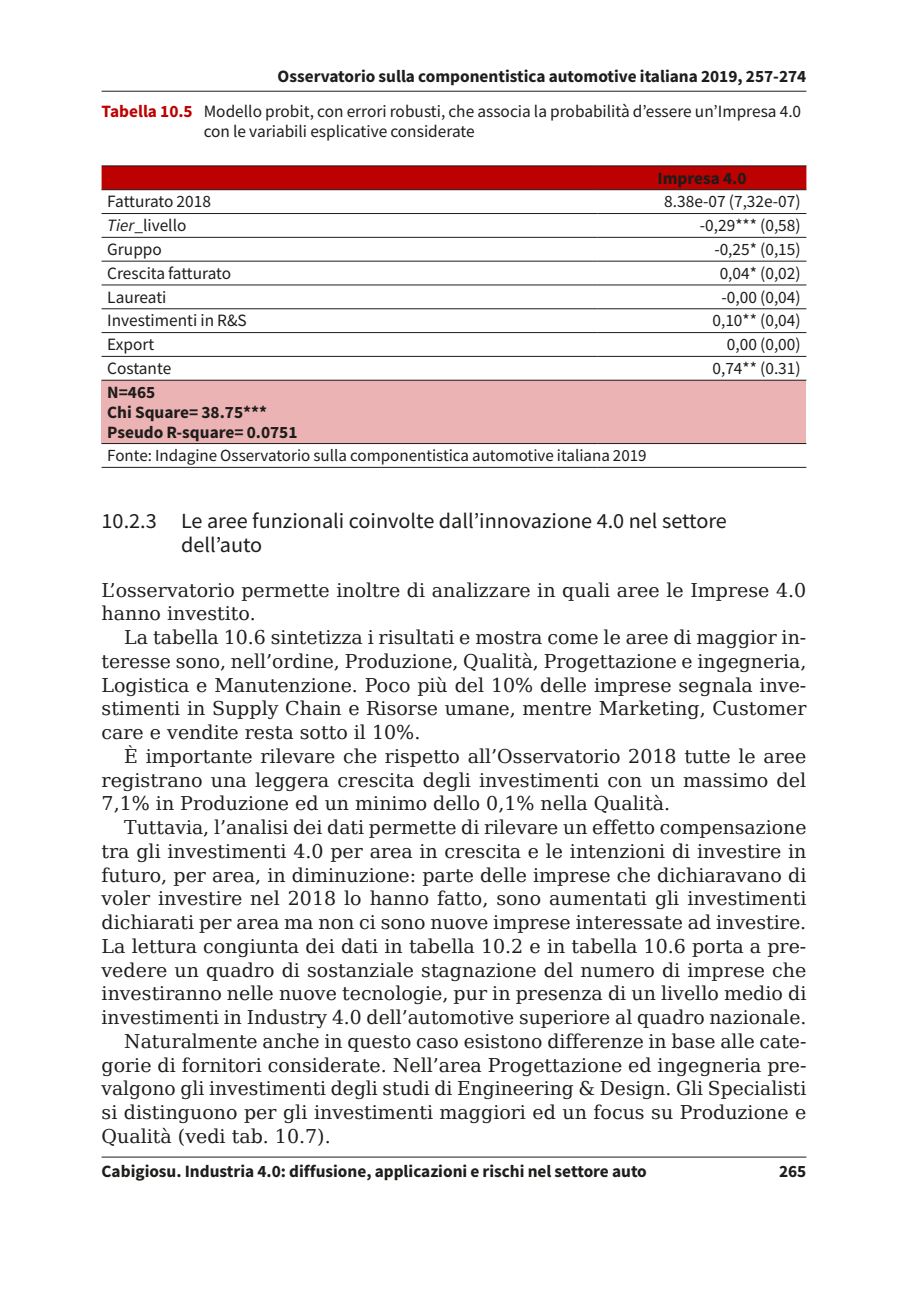
<style>
.page{position:relative;width:908px;height:1304px;background:#fff}
.page>*{position:absolute;margin:0;border:0;box-sizing:border-box;transform-origin:0 0}
.t1{font:21.6px/23.8px "Source Sans Pro";color:#1d1d1b}
.t2{font:19px/23.8px "DejaVu Serif";color:#1d1d1b;text-align:justify}
.t3{font:17.2px/20px "Source Sans Pro";color:#1d1d1b}
.t4{font:700 17.2px/20px "Source Sans Pro";color:#1d1d1b}
.t5{font:17px "Source Sans Pro";color:#1d1d1b}
.s1{font-weight:700;color:#bd0000}
.s2{font-style:italic}
</style>
<div class="page">
<hr style="left:101px;top:91px;width:705px;height:1px;background:#1d1d1b">
<hr style="left:101px;top:1157px;width:705px;height:1px;background:#1d1d1b">
<div style="left:101px;top:167px;width:705px;height:22px;background:#bd0000"></div>
<div style="left:101px;top:380px;width:705px;height:64px;background:#ebb3b3"></div>
<hr style="left:101px;top:213px;width:496px;height:1px;background:#1d1d1b">
<hr style="left:597px;top:213px;width:209px;height:1px;background:#1d1d1b">
<hr style="left:101px;top:237px;width:496px;height:1px;background:#1d1d1b">
<hr style="left:597px;top:237px;width:209px;height:1px;background:#1d1d1b">
<hr style="left:101px;top:261px;width:496px;height:1px;background:#1d1d1b">
<hr style="left:597px;top:261px;width:209px;height:1px;background:#1d1d1b">
<hr style="left:101px;top:285px;width:496px;height:1px;background:#1d1d1b">
<hr style="left:597px;top:285px;width:209px;height:1px;background:#1d1d1b">
<hr style="left:101px;top:308px;width:496px;height:1px;background:#1d1d1b">
<hr style="left:597px;top:308px;width:209px;height:1px;background:#1d1d1b">
<hr style="left:101px;top:332px;width:496px;height:1px;background:#1d1d1b">
<hr style="left:597px;top:332px;width:209px;height:1px;background:#1d1d1b">
<hr style="left:101px;top:356px;width:496px;height:1px;background:#1d1d1b">
<hr style="left:597px;top:356px;width:209px;height:1px;background:#1d1d1b">
<hr style="left:597px;top:380px;width:209px;height:1px;background:#1d1d1b">
<hr style="left:101px;top:380px;width:496px;height:1px;background:#1d1d1b">
<hr style="left:101px;top:443px;width:496px;height:1px;background:#1d1d1b">
<hr style="left:597px;top:443px;width:209px;height:1px;background:#1d1d1b">
<hr style="left:101px;top:467px;width:496px;height:1px;background:#1d1d1b">
<hr style="left:597px;top:467px;width:209px;height:1px;background:#1d1d1b">
<hr style="left:101px;top:166px;width:496px;height:1px;background:#1d1d1b">
<hr style="left:597px;top:166px;width:209px;height:1px;background:#1d1d1b">
<hr style="left:101px;top:189px;width:496px;height:1px;background:#1d1d1b">
<hr style="left:597px;top:189px;width:209px;height:1px;background:#1d1d1b">
<p class="t4" style="left:277px;top:66px;width:530px">Osservatorio sulla componentistica automotive italiana 2019, 257-274</p>
<p class="t3" style="left:204px;top:102px;width:598px;text-indent:-102px"><span class="s1">Tabella 10.5</span> Modello probit, con errori robusti, che associa la probabilità d’essere un’Impresa 4.0 con le variabili esplicative considerate</p>
<p class="t4" style="left:657px;top:168px;width:90px">Impresa 4.0</p>
<p class="t3" style="left:107px;top:192px;width:105px">Fatturato 2018</p>
<p class="t3" style="left:664px;top:192px;width:138px">8.38e-07 (7,32e-07)</p>
<p class="t3" style="left:107px;top:215px;width:81px"><span class="s2">Tier</span>_livello</p>
<p class="t3" style="left:699px;top:215px;width:102px">-0,29*** (0,58)</p>
<p class="t3" style="left:107px;top:239px;width:56px">Gruppo</p>
<p class="t3" style="left:714px;top:239px;width:88px">-0,25* (0,15)</p>
<p class="t3" style="left:107px;top:263px;width:125px">Crescita fatturato</p>
<p class="t3" style="left:719px;top:263px;width:82px">0,04* (0,02)</p>
<p class="t3" style="left:107px;top:287px;width:61px">Laureati</p>
<p class="t3" style="left:721px;top:287px;width:81px">-0,00 (0,04)</p>
<p class="t3" style="left:107px;top:311px;width:141px">Investimenti in R&amp;S</p>
<p class="t3" style="left:712px;top:311px;width:90px">0,10** (0,04)</p>
<p class="t3" style="left:107px;top:334px;width:49px">Export</p>
<p class="t3" style="left:726px;top:334px;width:75px">0,00 (0,00)</p>
<p class="t3" style="left:107px;top:358px;width:65px">Costante</p>
<p class="t3" style="left:712px;top:358px;width:90px">0,74** (0.31)</p>
<p class="t4" style="left:107px;top:382px;width:192px">N=465<br>Chi Square= 38.75***<br>Pseudo R-square= 0.0751</p>
<p class="t5" style="left:107px;top:445px;width:540px">Fonte: Indagine Osservatorio sulla componentistica automotive italiana 2019</p>
<p class="t1" style="left:181px;top:509px;width:547px;text-indent:-79px">10.2.3 Le aree funzionali coinvolte dall’innovazione 4.0 nel settore dell’auto</p>
<p class="t2" style="left:101px;top:578px;width:706px">L’osservatorio permette inoltre di analizzare in quali aree le Imprese 4.0 hanno investito.</p>
<p class="t2" style="left:101px;top:625px;width:706px;text-indent:23px">La tabella 10.6 sintetizza i risultati e mostra come le aree di maggior in&shy;teresse sono, nell’ordine, Produzione, Qualità, Progettazione e ingegneria, Logistica e Manutenzione. Poco più del 10% delle imprese segnala inve&shy;stimenti in Supply Chain e Risorse umane, mentre Marketing, Customer care e vendite resta sotto il 10%.</p>
<p class="t2" style="left:101px;top:744px;width:706px;text-indent:23px">È importante rilevare che rispetto all’Osservatorio 2018 tutte le aree registrano una leggera crescita degli investimenti con un massimo del 7,1% in Produzione ed un minimo dello 0,1% nella Qualità.</p>
<p class="t2" style="left:124px;top:815px;width:683px">Tuttavia, l’analisi dei dati permette di rilevare un effetto compensazione</p>
<p class="t2" style="left:101px;top:839px;width:706px">tra gli investimenti 4.0 per area in crescita e le intenzioni di investire in</p>
<p class="t2" style="left:101px;top:863px;width:706px">futuro, per area, in diminuzione: parte delle imprese che dichiaravano di</p>
<p class="t2" style="left:101px;top:886px;width:706px">voler investire nel 2018 lo hanno fatto, sono aumentati gli investimenti</p>
<p class="t2" style="left:101px;top:910px;width:706px">dichiarati per area ma non ci sono nuove imprese interessate ad investire.</p>
<p class="t2" style="left:101px;top:934px;width:706px">La lettura congiunta dei dati in tabella 10.2 e in tabella 10.6 porta a pre-</p>
<p class="t2" style="left:101px;top:958px;width:706px">vedere un quadro di sostanziale stagnazione del numero di imprese che</p>
<p class="t2" style="left:101px;top:981px;width:706px">investiranno nelle nuove tecnologie, pur in presenza di un livello medio di</p>
<p class="t2" style="left:101px;top:1005px;width:706px">investimenti in Industry 4.0 dell’automotive superiore al quadro nazionale.</p>
<p class="t2" style="left:124px;top:1029px;width:683px">Naturalmente anche in questo caso esistono differenze in base alle cate-</p>
<p class="t2" style="left:101px;top:1053px;width:706px">gorie di fornitori considerate. Nell’area Progettazione ed ingegneria pre-</p>
<p class="t2" style="left:101px;top:1076px;width:706px">valgono gli investimenti degli studi di Engineering &amp; Design. Gli Specialisti</p>
<p class="t2" style="left:101px;top:1100px;width:706px">si distinguono per gli investimenti maggiori ed un focus su Produzione e</p>
<p class="t2" style="left:101px;top:1124px;width:230px">Qualità (vedi tab. 10.7).</p>
<p class="t4" style="left:101px;top:1161px;width:546px">Cabigiosu. Industria 4.0: diffusione, applicazioni e rischi nel settore auto</p>
<p class="t4" style="left:778px;top:1161px;width:29px">265</p>
</div>
